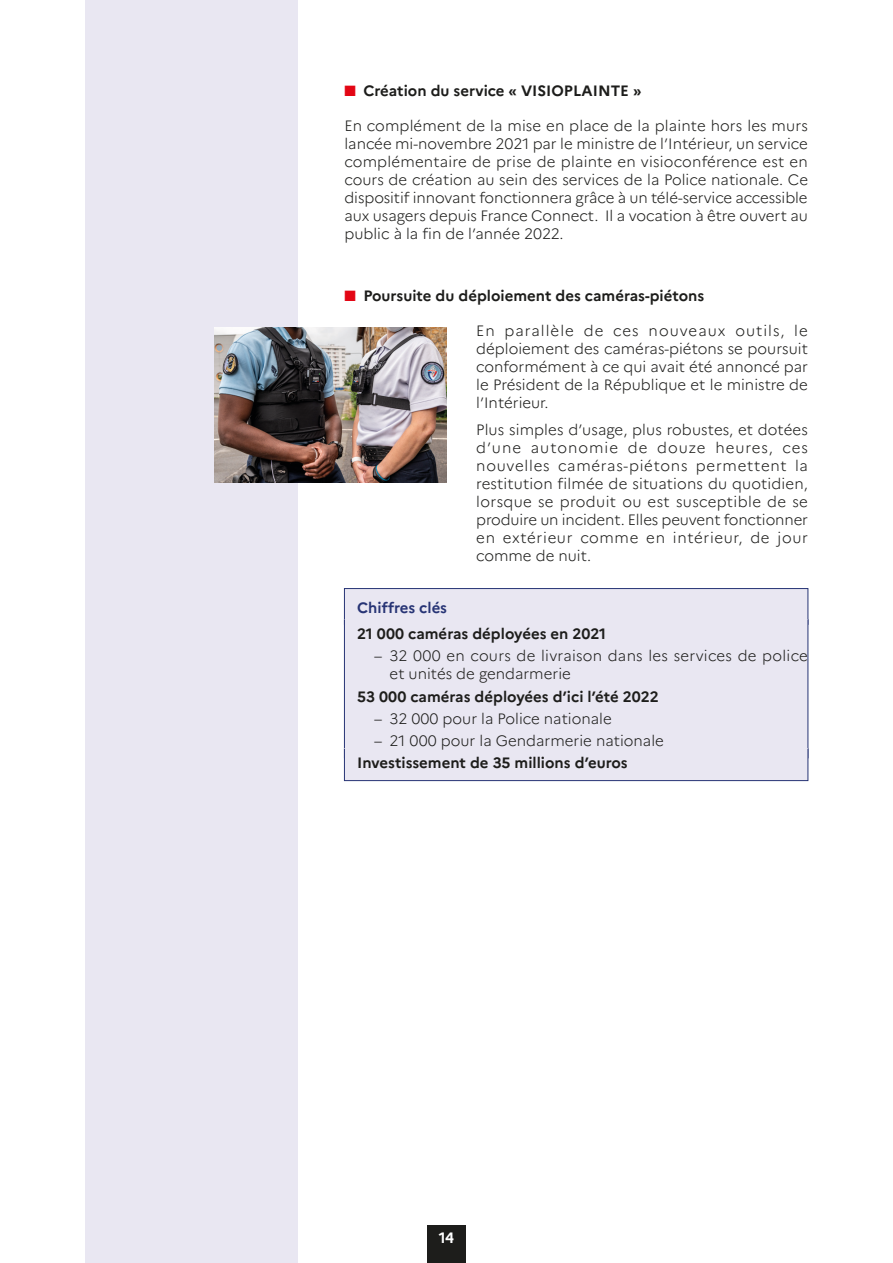
<style>
.page{position:relative;width:893px;height:1263px;background:#fff}
.page>*{position:absolute;margin:0;border:0;box-sizing:border-box;transform-origin:0 0}
.Texte{font:300 15px/18px "Marianne";color:#1d1d1b;text-align:justify}
.Bleu_milieu_texte_en{font:300 15px/18px "Marianne";color:#1d1d1b}
.Niv_1_Sous-titre_bol{font:700 15px "Marianne";color:#1d1d1b}
.Bleu_milieu_texte_en-2{font:700 15px "Marianne";color:#1d1d1b}
.Bleu_bas_texe_encadr{font:700 15px "Marianne";color:#1d1d1b}
.Bleu_titre_encadre{font:700 15px "Marianne";color:#273475}
.t1{font:700 15px "Marianne";color:#fff}
.s1{color:#e30614}
</style>
<div class="page">
<div style="left:427px;top:1225px;width:39px;height:38px;background:#1d1d1b"></div>
<div style="left:344px;top:588px;width:464px;height:37px;background:#e9e7f2"></div>
<div style="left:344px;top:588px;width:464px;height:37px;border:1px solid #273475"></div>
<div style="left:344px;top:619px;width:464px;height:139px;background:#e9e7f2"></div>
<hr style="left:344px;top:619px;width:1px;height:139px;background:#273475">
<hr style="left:807px;top:619px;width:1px;height:139px;background:#273475">
<div style="left:344px;top:748px;width:464px;height:33px;background:#e9e7f2"></div>
<div style="left:344px;top:748px;width:464px;height:33px;border:1px solid #273475"></div>
<div style="left:85px;top:0;width:213px;height:1263px;background:#e9e7f2"></div>
<img style="left:214px;top:327px;width:232px;height:155px">
<p class="Niv_1_Sous-titre_bol" style="left:344px;top:82px;width:299px"><span class="s1">■</span> Création du service « VISIOPLAINTE »</p>
<p class="Texte" style="left:344px;top:117px;width:465px">En complément de la mise en place de la plainte hors les murs lancée mi-novembre 2021 par le ministre de l’Intérieur, un service complémentaire de prise de plainte en visioconférence est en cours de création au sein des services de la Police nationale. Ce dispositif innovant fonctionnera grâce à un télé-service accessible aux usagers depuis France Connect. Il a vocation à être ouvert au public à la fin de l’année 2022.</p>
<p class="Niv_1_Sous-titre_bol" style="left:344px;top:286px;width:361px"><span class="s1">■</span> Poursuite du déploiement des caméras-piétons</p>
<p class="Texte" style="left:476px;top:322px;width:333px">En parallèle de ces nouveaux outils, le déploiement des caméras-piétons se poursuit conformément à ce qui avait été annoncé par le Président de la République et le ministre de l’Intérieur.</p>
<p class="Texte" style="left:476px;top:420px;width:333px">Plus simples d’usage, plus robustes, et dotées d’une autonomie de douze heures, ces nouvelles caméras-piétons permettent la restitution filmée de situations du quotidien, lorsque se produit ou est susceptible de se produire un incident. Elles peuvent fonctionner en extérieur comme en intérieur, de jour comme de nuit.</p>
<p class="Bleu_titre_encadre" style="left:357px;top:598px;width:91px">Chiffres clés</p>
<p class="Bleu_milieu_texte_en-2" style="left:357px;top:624px;width:251px">21 000 caméras déployées en 2021</p>
<p class="Bleu_milieu_texte_en" style="left:390px;top:647px;width:420px;text-indent:-15px">– 32 000 en cours de livraison dans les services de police et unités de gendarmerie</p>
<p class="Bleu_milieu_texte_en-2" style="left:357px;top:687px;width:303px">53 000 caméras déployées d’ici l’été 2022</p>
<p class="Bleu_milieu_texte_en" style="left:374px;top:709px;width:239px">– 32 000 pour la Police nationale</p>
<p class="Bleu_milieu_texte_en" style="left:374px;top:732px;width:291px">– 21 000 pour la Gendarmerie nationale</p>
<p class="Bleu_bas_texe_encadr" style="left:357px;top:754px;width:272px">Investissement de 35 millions d’euros</p>
<p class="t1" style="left:439px;top:1228px;width:17px">14</p>
</div>
